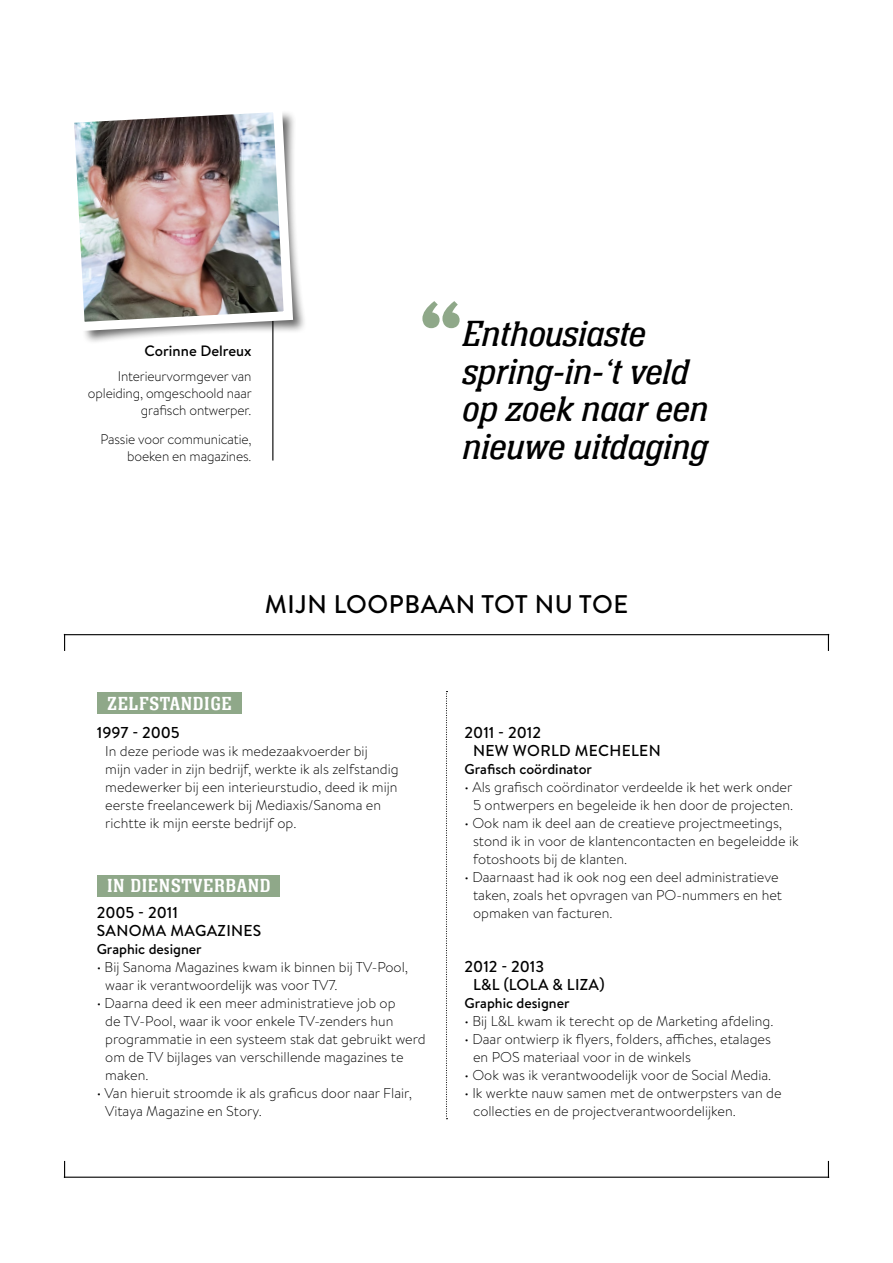
<style>
.page{position:relative;width:893px;height:1263px;background:#fff}
.page>*{position:absolute;margin:0;border:0;box-sizing:border-box;transform-origin:0 0}
.t1{font:700 105.9px "Neue Aachen Pro";color:#8fa889}
.t2{font:italic 37.5px/37.5px "Neue Aachen Pro";color:#000}
.t3{font:500 25.5px "Brandon Text";letter-spacing:.02em;color:#000}
.t4{font:19.5px "Neue Aachen Pro";letter-spacing:.03em;color:#fff}
.t5{font:500 15.75px/18px "Brandon Text";letter-spacing:.015em;color:#000}
.t6{font:500 15px "Brandon Text";color:#000}
.t7{font:300 14.25px/18px "Brandon Text";color:#000}
.t8{font:500 14.25px "Brandon Text";color:#000}
.t9{font:300 13.95px/16.8px "Brandon Text";letter-spacing:-.01em;color:#000;text-align:right}
</style>
<div class="page">
<div style="left:97px;top:693px;width:144px;height:21px;background:#8fa889"></div>
<div style="left:97px;top:875px;width:183px;height:21px;background:#8fa889"></div>
<hr style="left:272px;top:298px;width:1px;height:162px;background:#000">
<div style="left:72px;top:110px;width:235px;height:235px;background:#000;opacity:.6"></div>
<img style="left:72px;top:110px;width:226px;height:226px">
<svg style="left:446px;top:691px;width:1px;height:428px"></svg>
<hr style="left:64px;top:634px;width:765px;height:1px;background:#000">
<svg style="left:64px;top:635px;width:1px;height:16px"></svg>
<svg style="left:828px;top:635px;width:1px;height:16px"></svg>
<hr style="left:64px;top:1176px;width:765px;height:2px;background:#000">
<svg style="left:64px;top:1161px;width:1px;height:15px"></svg>
<svg style="left:828px;top:1161px;width:1px;height:15px"></svg>
<p class="t6" style="left:145px;top:341px;width:108px">Corinne Delreux</p>
<p class="t9" style="left:88px;top:368px;width:165px">Interieurvormgever van opleiding, omgeschoold naar grafisch ontwerper.</p>
<p class="t9" style="left:100px;top:431px;width:153px">Passie voor communicatie, boeken en magazines.</p>
<h1 class="t1" style="left:416px;top:279px;width:50px">“</h1>
<h2 class="t2" style="left:463px;top:315px;width:247px">Enthousiaste spring-in-‘t veld op zoek naar een nieuwe uitdaging</h2>
<h3 class="t3" style="left:265px;top:587px;width:365px">MIJN LOOPBAAN TOT NU TOE</h3>
<h3 class="t4" style="left:107px;top:693px;width:126px">ZELFSTANDIGE</h3>
<p class="t5" style="left:97px;top:723px;width:85px">1997 - 2005</p>
<p class="t7" style="left:105px;top:742px;width:295px">In deze periode was ik medezaakvoerder bij<br>mijn vader in zijn bedrijf, werkte ik als zelfstandig medewerker bij een interieurstudio, deed ik mijn eerste freelancewerk bij Mediaxis/Sanoma en richtte ik mijn eerste bedrijf op.</p>
<h3 class="t4" style="left:107px;top:874px;width:165px">IN DIENSTVERBAND</h3>
<p class="t5" style="left:97px;top:903px;width:166px">2005 - 2011<br>SANOMA MAGAZINES</p>
<p class="t8" style="left:97px;top:939px;width:107px">Graphic designer</p>
<p class="t7" style="left:105px;top:958px;width:304px;text-indent:-9px">• Bij Sanoma Magazines kwam ik binnen bij TV-Pool, waar ik verantwoordelijk was voor TV7.</p>
<p class="t7" style="left:105px;top:994px;width:322px;text-indent:-9px">• Daarna deed ik een meer administratieve job op<br>de TV-Pool, waar ik voor enkele TV-zenders hun programmatie in een systeem stak dat gebruikt werd om de TV bijlages van verschillende magazines te maken.</p>
<p class="t7" style="left:105px;top:1084px;width:308px;text-indent:-9px">• Van hieruit stroomde ik als graficus door naar Flair,<br>Vitaya Magazine en Story.</p>
<p class="t5" style="left:473px;top:723px;width:189px;text-indent:-9px">2011 - 2012<br>NEW WORLD MECHELEN</p>
<p class="t8" style="left:465px;top:759px;width:129px">Grafisch coördinator</p>
<p class="t7" style="left:465px;top:778px;width:330px;text-align:center">• Als grafisch coördinator verdeelde ik het werk onder<br>5 ontwerpers en begeleide ik hen door de projecten.</p>
<p class="t7" style="left:473px;top:814px;width:327px;text-indent:-9px">• Ook nam ik deel aan de creatieve projectmeetings, stond ik in voor de klantencontacten en begeleidde ik fotoshoots bij de klanten.</p>
<p class="t7" style="left:473px;top:868px;width:311px;text-indent:-9px">• Daarnaast had ik ook nog een deel administratieve taken, zoals het opvragen van PO-nummers en het opmaken van facturen.</p>
<p class="t5" style="left:473px;top:957px;width:133px;text-indent:-9px">2012 - 2013<br>L&amp;L (LOLA &amp; LIZA)</p>
<p class="t8" style="left:465px;top:993px;width:107px">Graphic designer</p>
<p class="t7" style="left:465px;top:1012px;width:310px">• Bij L&amp;L kwam ik terecht op de Marketing afdeling.</p>
<p class="t7" style="left:473px;top:1030px;width:299px;text-indent:-9px">• Daar ontwierp ik flyers, folders, affiches, etalages en POS materiaal voor in de winkels</p>
<p class="t7" style="left:465px;top:1066px;width:308px">• Ook was ik verantwoodelijk voor de Social Media.</p>
<p class="t7" style="left:473px;top:1084px;width:310px;text-indent:-9px">• Ik werkte nauw samen met de ontwerpsters van de collecties en de projectverantwoordelijken.</p>
</div>
